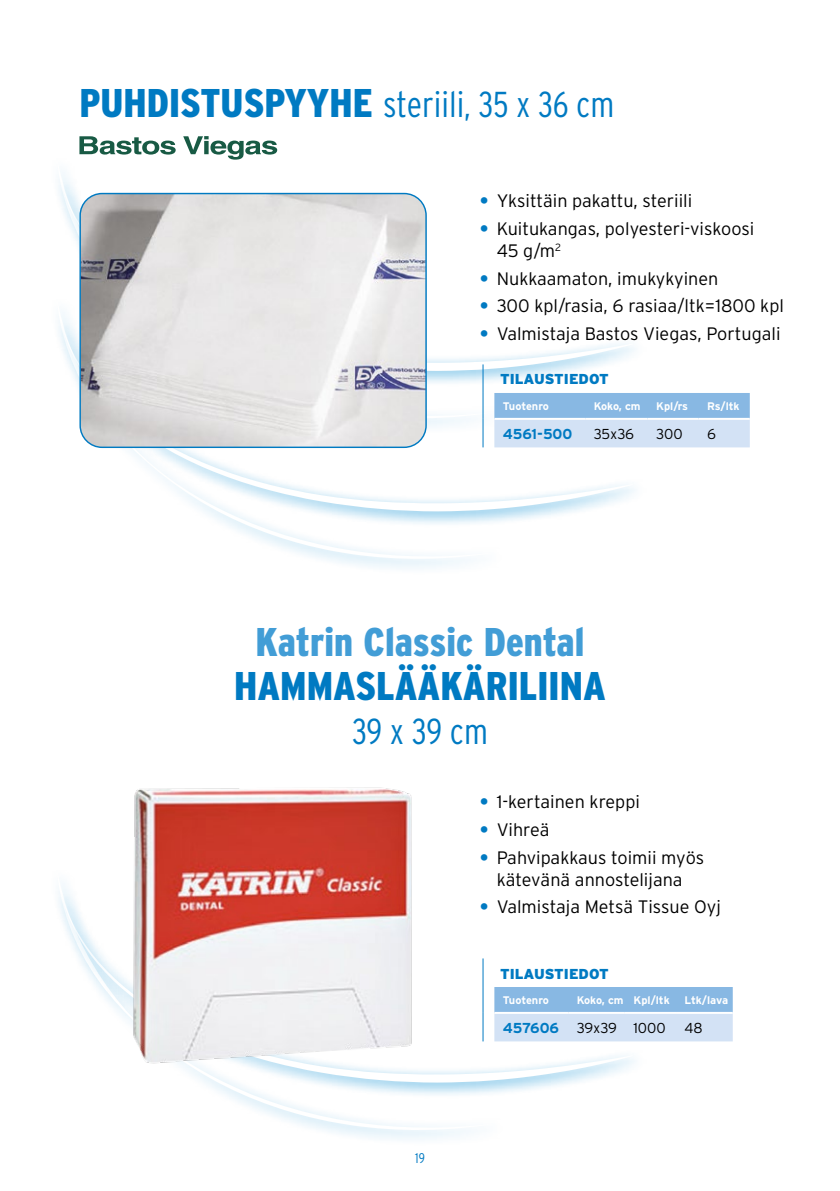
<style>
.page{position:relative;width:840px;height:1191px;background:#fff}
.page>*{position:absolute;margin:0;border:0;box-sizing:border-box;transform-origin:0 0}
.t1{font:900 40px "Interstate Condensed";color:#429dd6}
.t2{font:900 40px "Interstate Condensed";color:#007ac2}
.t3{font:300 36px "Interstate Condensed";color:#007ac2}
.t4{font:300 18px/22px "Interstate";color:#000}
.t5{font:300 14.4px "Interstate";color:#000}
.t6{font:900 14.4px "Interstate";color:#007ac2}
.t7{font:700 14.4px "Interstate";color:#007ac2}
.t8{font:300 14px "Interstate Condensed";color:#007ac2}
.t9{font:700 11px "Interstate";color:#fff}
.s1{font-weight:900;font-size:40px}
.s2{font-weight:700;color:#007ac2}
</style>
<div class="page">
<div style="left:49px;top:864px;width:458px;height:282px;background:linear-gradient(to right,#fff,#f7fbfd)"></div>
<svg style="left:57px;top:870px;width:436px;height:260px"></svg>
<svg style="left:54px;top:889px;width:593px;height:209px"></svg>
<svg style="left:61px;top:895px;width:571px;height:187px"></svg>
<div style="left:49px;top:294px;width:457px;height:281px;background:linear-gradient(to right,#fff,#f6fafd)"></div>
<svg style="left:57px;top:527px;width:436px;height:32px"></svg>
<svg style="left:54px;top:435px;width:593px;height:92px"></svg>
<svg style="left:61px;top:435px;width:571px;height:76px"></svg>
<div style="left:49px;top:153px;width:458px;height:282px;background:#fff"></div>
<svg style="left:58px;top:177px;width:577px;height:210px"></svg>
<svg style="left:61px;top:184px;width:571px;height:187px"></svg>
<img style="left:80px;top:193px;width:346px;height:254px">
<div style="left:79px;top:193px;width:347px;height:255px;border:1px solid #007ac2;border-radius:22px"></div>
<svg style="left:494px;top:393px;width:255px;height:54px;background:#afceec"></svg>
<hr style="left:494px;top:418px;width:91px;height:2px;background:#fff">
<hr style="left:585px;top:418px;width:62px;height:2px;background:#fff">
<hr style="left:647px;top:418px;width:51px;height:2px;background:#fff">
<hr style="left:698px;top:418px;width:51px;height:2px;background:#fff">
<svg style="left:482px;top:364px;width:1px;height:83px"></svg>
<img style="left:113px;top:787px;width:318px;height:289px">
<svg style="left:494px;top:987px;width:238px;height:54px;background:#afceec"></svg>
<hr style="left:494px;top:1012px;width:74px;height:2px;background:#fff">
<hr style="left:568px;top:1012px;width:56px;height:2px;background:#fff">
<hr style="left:624px;top:1012px;width:51px;height:2px;background:#fff">
<hr style="left:675px;top:1012px;width:57px;height:2px;background:#fff">
<svg style="left:482px;top:958px;width:1px;height:83px"></svg>
<svg style="left:183px;top:136px;width:94px;height:24px"></svg>
<svg style="left:79px;top:136px;width:96px;height:19px"></svg>
<h2 class="t3" style="left:79px;top:84px;width:536px"><span class="s1">PUHDISTUSPYYHE</span> steriili, 35 x 36 cm</h2>
<p class="t4" style="left:479px;top:190px;width:214px"><span class="s2">•</span> Yksittäin pakattu, steriili</p>
<p class="t4" style="left:496px;top:217px;width:259px;text-indent:-17px"><span class="s2">•</span> Kuitukangas, polyesteri-viskoosi<br>45 g/m<sup>2</sup></p>
<p class="t4" style="left:479px;top:267px;width:240px"><span class="s2">•</span> Nukkaamaton, imukykyinen</p>
<p class="t4" style="left:479px;top:295px;width:305px"><span class="s2">•</span> 300 kpl/rasia, 6 rasiaa/ltk=1800 kpl</p>
<p class="t4" style="left:479px;top:322px;width:302px"><span class="s2">•</span> Valmistaja Bastos Viegas, Portugali</p>
<p class="t6" style="left:500px;top:371px;width:110px">TILAUSTIEDOT</p>
<p class="t9" style="left:502px;top:400px;width:48px">Tuotenro</p>
<p class="t9" style="left:593px;top:400px;width:48px">Koko, cm</p>
<p class="t9" style="left:655px;top:400px;width:33px">Kpl/rs</p>
<p class="t9" style="left:706px;top:400px;width:34px">Rs/ltk</p>
<p class="t7" style="left:502px;top:426px;width:71px">4561-500</p>
<p class="t5" style="left:593px;top:426px;width:42px">35x36</p>
<p class="t5" style="left:655px;top:426px;width:28px">300</p>
<p class="t5" style="left:706px;top:426px;width:10px">6</p>
<h1 class="t1" style="left:255px;top:619px;width:330px">Katrin Classic Dental</h1>
<h1 class="t2" style="left:234px;top:663px;width:373px">HAMMASLÄÄKÄRILIINA</h1>
<h2 class="t3" style="left:352px;top:711px;width:137px">39 x 39 cm</h2>
<p class="t4" style="left:479px;top:791px;width:162px"><span class="s2">•</span> 1-kertainen kreppi</p>
<p class="t4" style="left:479px;top:818px;width:71px"><span class="s2">•</span> Vihreä</p>
<p class="t4" style="left:479px;top:846px;width:226px;text-align:center"><span class="s2">•</span> Pahvipakkaus toimii myös kätevänä annostelijana</p>
<p class="t4" style="left:479px;top:896px;width:243px"><span class="s2">•</span> Valmistaja Metsä Tissue Oyj</p>
<p class="t8" style="left:415px;top:1149px;width:11px">19</p>
<p class="t6" style="left:500px;top:965px;width:110px">TILAUSTIEDOT</p>
<p class="t9" style="left:502px;top:994px;width:48px">Tuotenro</p>
<p class="t9" style="left:576px;top:994px;width:94px">Koko, cm Kpl/ltk</p>
<p class="t9" style="left:684px;top:994px;width:45px">Ltk/lava</p>
<p class="t5" style="left:502px;top:1019px;width:164px"><span class="s2">457606</span> 39x39 1000</p>
<p class="t5" style="left:684px;top:1019px;width:20px">48</p>
</div>
